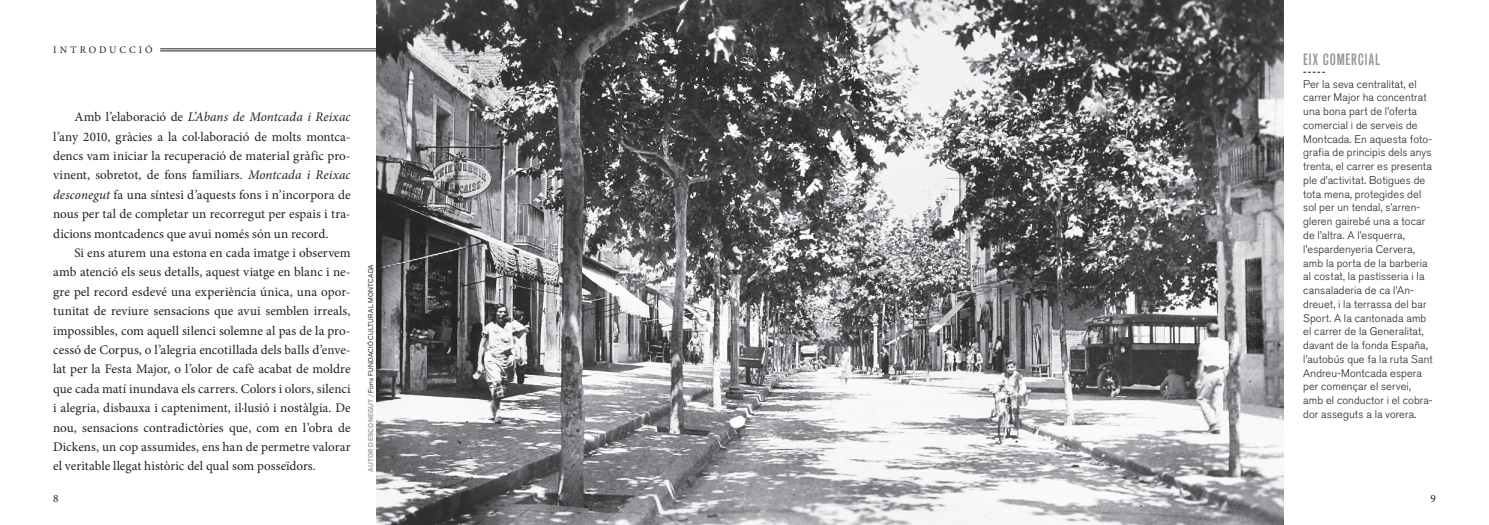
<style>
.page{position:relative;width:1489px;height:525px;background:#fff}
.page>*{position:absolute;margin:0;border:0;box-sizing:border-box;transform-origin:0 0}
.t1{font:500 condensed 16.25px "Akzidenz Grotesk BQ";letter-spacing:.055em;color:#939598}
.t2{font:13.12px/19.4px "Minion Pro";color:#231f20;text-align:justify}
.t3{font:11.25px "Minion Pro";color:#231f20}
.t4{font:300 11px/13.8px "Akzidenz Grotesk BQ";letter-spacing:.01em;color:#231f20}
.t5{font:10px "Minion Pro";letter-spacing:.295em;color:#231f20}
.t6{font:6.88px "Akzid Grtsk Next";letter-spacing:.035em;color:#231f20}
.s1{font-style:italic}
.s2{font-weight:500;color:#939598}
</style>
<div class="page">
<svg style="left:1303px;top:72px;width:21px;height:1px"></svg>
<hr style="left:160px;top:49px;width:1036px;height:1px;background:#231f20">
<hr style="left:160px;top:51px;width:1036px;height:1px;background:#231f20">
<img style="left:376px;top:0;width:907px;height:524px">
<p class="t5" style="left:53px;top:43px;width:101px">INTRODUCCIÓ</p>
<p class="t2" style="left:53px;top:107px;width:299px;text-indent:21px">Amb l’elaboració de <span class="s1">L’Abans de Montcada i Reixac </span>l’any 2010, gràcies a la col·laboració de molts montca&shy;dencs vam iniciar la recuperació de material gràfic pro&shy;vinent, sobretot, de fons familiars. <span class="s1">Montcada i Reixac desconegut</span> fa una síntesi d’aquests fons i n’incorpora de nous per tal de completar un recorregut per espais i tra&shy;dicions montcadencs que avui només són un record.</p>
<p class="t2" style="left:53px;top:243px;width:299px;text-indent:21px">Si ens aturem una estona en cada imatge i observem amb atenció els seus detalls, aquest viatge en blanc i ne&shy;gre pel record esdevé una experiència única, una opor&shy;tunitat de reviure sensacions que avui semblen irreals, impossibles, com aquell silenci solemne al pas de la pro&shy;cessó de Corpus, o l’alegria encotillada dels balls d’enve&shy;lat per la Festa Major, o l’olor de cafè acabat de moldre que cada matí inundava els carrers. Colors i olors, silenci i alegria, disbauxa i capteniment, il·lusió i nostàlgia. De nou, sensacions contradictòries que, com en l’obra de Dickens, un cop assumides, ens han de permetre valorar el veritable llegat històric del qual som posseïdors.</p>
<p class="t3" style="left:53px;top:491px;width:7px">8</p>
<p class="t6" style="left:366px;top:471px;width:209px;rotate:-90deg"><span class="s2">AUTOR DESCONEGUT /</span> Fons FUNDACIÓ CULTURAL MONTCADA</p>
<p class="t1" style="left:1303px;top:50px;width:78px">EIX COMERCIAL</p>
<p class="t4" style="left:1303px;top:77px;width:131px">Per la seva centralitat, el carrer Major ha concentrat una bona part de l’oferta comercial i de serveis de<br>Montcada. En aquesta foto&shy;grafia de principis dels anys trenta, el carrer es presenta ple d’activitat. Botigues de tota mena, protegides del sol per un tendal, s’arren&shy;gleren gairebé una a tocar de l’altra. A l’esquerra, l’espardenyeria Cervera, amb la porta de la barberia al costat, la pastisseria i la cansaladeria de ca l’An&shy;dreuet, i la terrassa del bar<br>Sport. A la cantonada amb el carrer de la Generalitat, davant de la fonda España, l’autobús que fa la ruta Sant<br>Andreu-Montcada espera per començar el servei, amb el conductor i el cobra&shy;dor asseguts a la vorera.</p>
<p class="t3" style="left:1430px;top:491px;width:7px">9</p>
</div>
